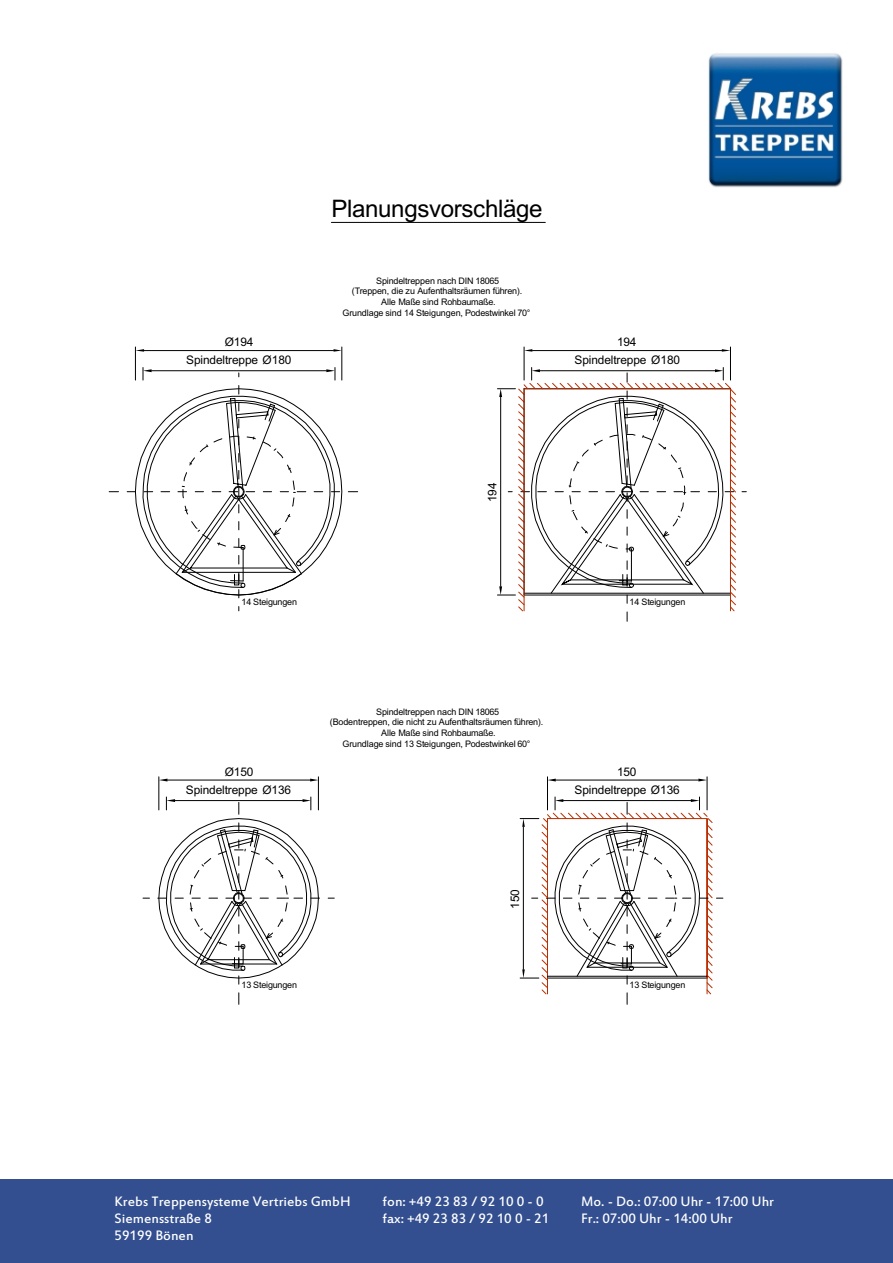
<style>
.page{position:relative;width:893px;height:1263px;background:#fff}
.page>*{position:absolute;margin:0;border:0;box-sizing:border-box;transform-origin:0 0}
.t1{font:24.15px "Arial";letter-spacing:-.015em;color:#000}
.t2{font:15px/16.8px "Estrangelo Edessa";color:#fff}
.t3{font:11.85px/18.3px "Arial";letter-spacing:-.01em;color:#000;text-align:center}
.t4{font:9px/10.6px "Arial";letter-spacing:-.02em;color:#000;text-align:center}
</style>
<div class="page">
<hr style="left:331px;top:222px;width:214px;height:1px;background:#000">
<svg style="left:127px;top:386px;width:215px;height:212px"></svg>
<hr style="left:523px;top:347px;width:1px;height:33px;background:#000">
<hr style="left:730px;top:347px;width:1px;height:33px;background:#000">
<hr style="left:532px;top:350px;width:189px;height:1px;background:#000">
<svg style="left:524px;top:349px;width:8px;height:3px"></svg>
<svg style="left:721px;top:349px;width:9px;height:3px"></svg>
<svg style="left:497px;top:368px;width:239px;height:253px"></svg>
<hr style="left:547px;top:777px;width:1px;height:33px;background:#000">
<hr style="left:706px;top:777px;width:1px;height:33px;background:#000">
<hr style="left:555px;top:780px;width:143px;height:1px;background:#000">
<svg style="left:548px;top:779px;width:7px;height:3px"></svg>
<svg style="left:698px;top:779px;width:9px;height:3px"></svg>
<hr style="left:158px;top:777px;width:1px;height:33px;background:#000">
<hr style="left:167px;top:780px;width:143px;height:1px;background:#000">
<svg style="left:159px;top:779px;width:8px;height:3px"></svg>
<hr style="left:318px;top:777px;width:1px;height:33px;background:#000">
<svg style="left:310px;top:779px;width:8px;height:3px"></svg>
<svg style="left:158px;top:797px;width:161px;height:187px"></svg>
<hr style="left:135px;top:347px;width:1px;height:33px;background:#000">
<hr style="left:341px;top:347px;width:1px;height:33px;background:#000">
<hr style="left:144px;top:350px;width:189px;height:1px;background:#000">
<svg style="left:135px;top:349px;width:9px;height:3px"></svg>
<svg style="left:333px;top:349px;width:9px;height:3px"></svg>
<hr style="left:152px;top:370px;width:174px;height:1px;background:#000">
<svg style="left:143px;top:368px;width:9px;height:12px"></svg>
<svg style="left:326px;top:368px;width:9px;height:12px"></svg>
<svg style="left:520px;top:797px;width:203px;height:207px"></svg>
<hr style="left:547px;top:976px;width:160px;height:1px;background:#000">
<div style="left:0;top:1179px;width:893px;height:84px;background:#334f8f"></div>
<img style="left:708px;top:53px;width:135px;height:135px">
<h1 class="t1" style="left:331px;top:200px;width:213px">Planungsvorschläge</h1>
<h3 class="t3" style="left:186px;top:333px;width:107px">Ø194<br>Spindeltreppe Ø180</h3>
<p class="t4" style="left:342px;top:276px;width:189px">Spindeltreppen nach DIN 18065<br>(Treppen, die zu Aufenthaltsräumen führen).<br>Alle Maße sind Rohbaumaße.<br>Grundlage sind 14 Steigungen, Podestwinkel 70°</p>
<h3 class="t3" style="left:617px;top:334px;width:21px">194</h3>
<h3 class="t3" style="left:574px;top:352px;width:107px">Spindeltreppe Ø180</h3>
<h3 class="t3" style="left:484px;top:502px;width:21px;rotate:-90deg">194</h3>
<p class="t4" style="left:241px;top:597px;width:57px">14 Steigungen</p>
<p class="t4" style="left:629px;top:597px;width:57px">14 Steigungen</p>
<h3 class="t3" style="left:225px;top:764px;width:30px">Ø150</h3>
<p class="t4" style="left:330px;top:707px;width:215px">Spindeltreppen nach DIN 18065<br>(Bodentreppen, die nicht zu Aufenthaltsräumen führen).<br>Alle Maße sind Rohbaumaße.<br>Grundlage sind 13 Steigungen, Podestwinkel 60°</p>
<h3 class="t3" style="left:617px;top:764px;width:21px">150</h3>
<h3 class="t3" style="left:186px;top:782px;width:107px">Spindeltreppe Ø136</h3>
<h3 class="t3" style="left:574px;top:782px;width:107px">Spindeltreppe Ø136</h3>
<p class="t4" style="left:241px;top:980px;width:57px">13 Steigungen</p>
<h3 class="t3" style="left:507px;top:909px;width:21px;rotate:-90deg">150</h3>
<p class="t4" style="left:629px;top:980px;width:57px">13 Steigungen</p>
<h2 class="t2" style="left:114px;top:1195px;width:238px">Krebs Treppensysteme Vertriebs GmbH<br>Siemensstraße 8<br>59199 Bönen</h2>
<h2 class="t2" style="left:382px;top:1195px;width:168px">fon: +49 23 83 / 92 10 0 - 0 fax: +49 23 83 / 92 10 0 - 21</h2>
<h2 class="t2" style="left:581px;top:1195px;width:195px">Mo. - Do.: 07:00 Uhr - 17:00 Uhr<br>Fr.: 07:00 Uhr - 14:00 Uhr</h2>
</div>
